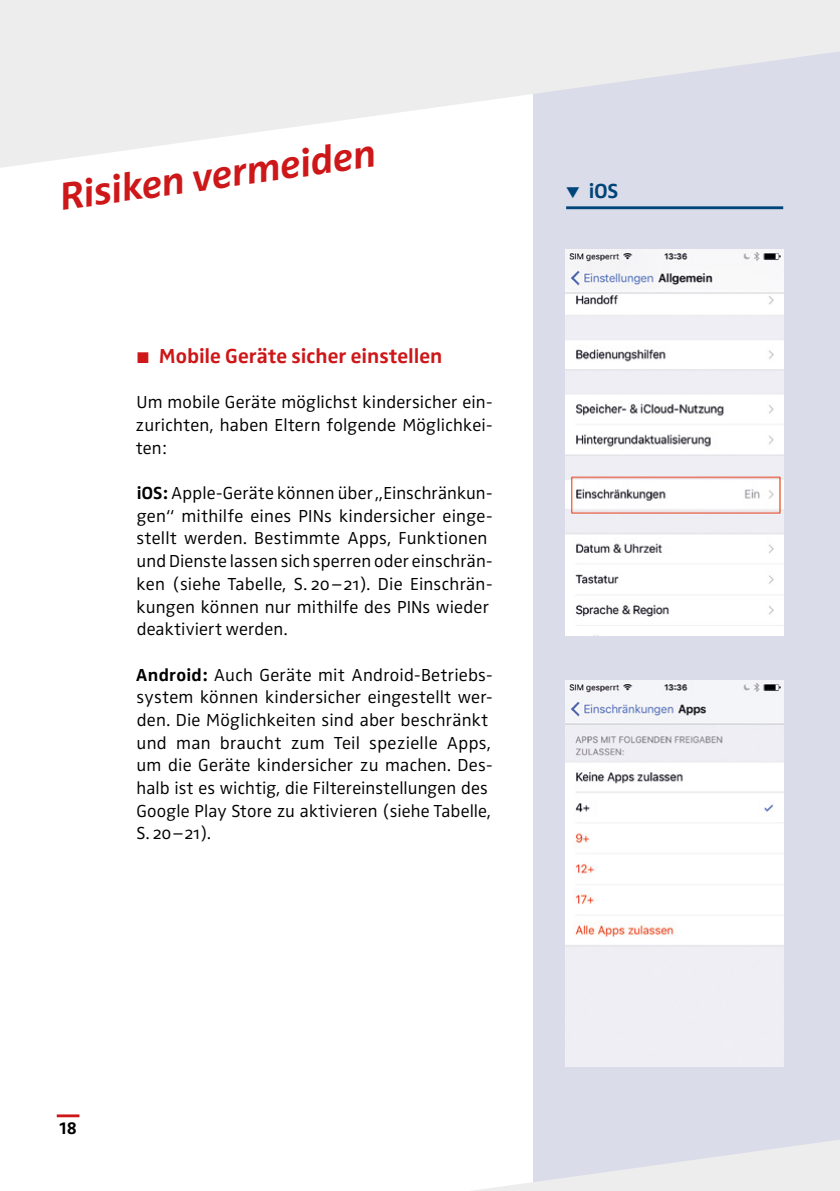
<style>
.page{position:relative;width:840px;height:1191px;background:#fff}
.page>*{position:absolute;margin:0;border:0;box-sizing:border-box;transform-origin:0 0}
.t1{font:italic 700 40px "Zwo OT";color:#cd1719}
.t2{font:700 21px "Zwo OT";color:#cd1719}
.t3{font:700 21px "Zwo OT";color:#004478}
.t4{font:300 18px/22.6px "Zwo OT";letter-spacing:.01em;color:#000}
.t5{font:700 18px "Zwo OT";color:#000}
.s1{font-size:16px}
.s2{font-weight:700}
.s3{font-size:17.4px}
</style>
<div class="page">
<div style="left:533px;top:0;width:306px;height:1191px;background:#dadce9"></div>
<svg style="left:473px;top:1020px;width:366px;height:171px"></svg>
<svg style="left:0;top:0;width:839px;height:168px;fill:#ededed"></svg>
<img style="left:565px;top:249px;width:217px;height:386px">
<img style="left:565px;top:680px;width:217px;height:386px">
<hr style="left:566px;top:206px;width:216px;height:3px;background:#004478">
<hr style="left:57px;top:1114px;width:22px;height:3px;background:#cd1719">
<h1 class="t1" style="left:57px;top:174px;width:320px;rotate:-8deg">Risiken vermeiden</h1>
<p class="t2" style="left:137px;top:344px;width:307px"><span class="s1">■</span> Mobile Geräte sicher einstellen</p>
<p class="t4" style="left:135px;top:391px;width:358px;text-align:justify">Um mobile Geräte möglichst kindersicher ein&shy;zurichten, haben Eltern folgende Möglichkei&shy;ten:</p>
<p class="t4" style="left:136px;top:482px;width:357px"><span class="s2">iOS:</span> Apple-Geräte können über „Einschränkun&shy;gen“ mithilfe eines PINs kindersicher einge&shy;stellt werden. Bestimmte Apps, Funktionen und Dienste lassen sich sperren oder einschrän&shy;ken (siehe Tabelle, S. 20 – 21). Die Einschrän&shy;kungen können nur mithilfe des PINs wieder deaktiviert werden.</p>
<p class="t4" style="left:136px;top:663px;width:358px"><span class="s2">Android:</span> Auch Geräte mit Android-Betriebs&shy;system können kindersicher eingestellt wer&shy;den. Die Möglichkeiten sind aber beschränkt und man braucht zum Teil spezielle Apps, um die Geräte kindersicher zu machen. Des&shy;halb ist es wichtig, die Filtereinstellungen des Google Play Store zu aktivieren (siehe Tabelle, S. 20 – 21).</p>
<p class="t3" style="left:566px;top:178px;width:54px"><span class="s3">▼</span> iOS</p>
<p class="t5" style="left:59px;top:1117px;width:19px">18</p>
</div>
